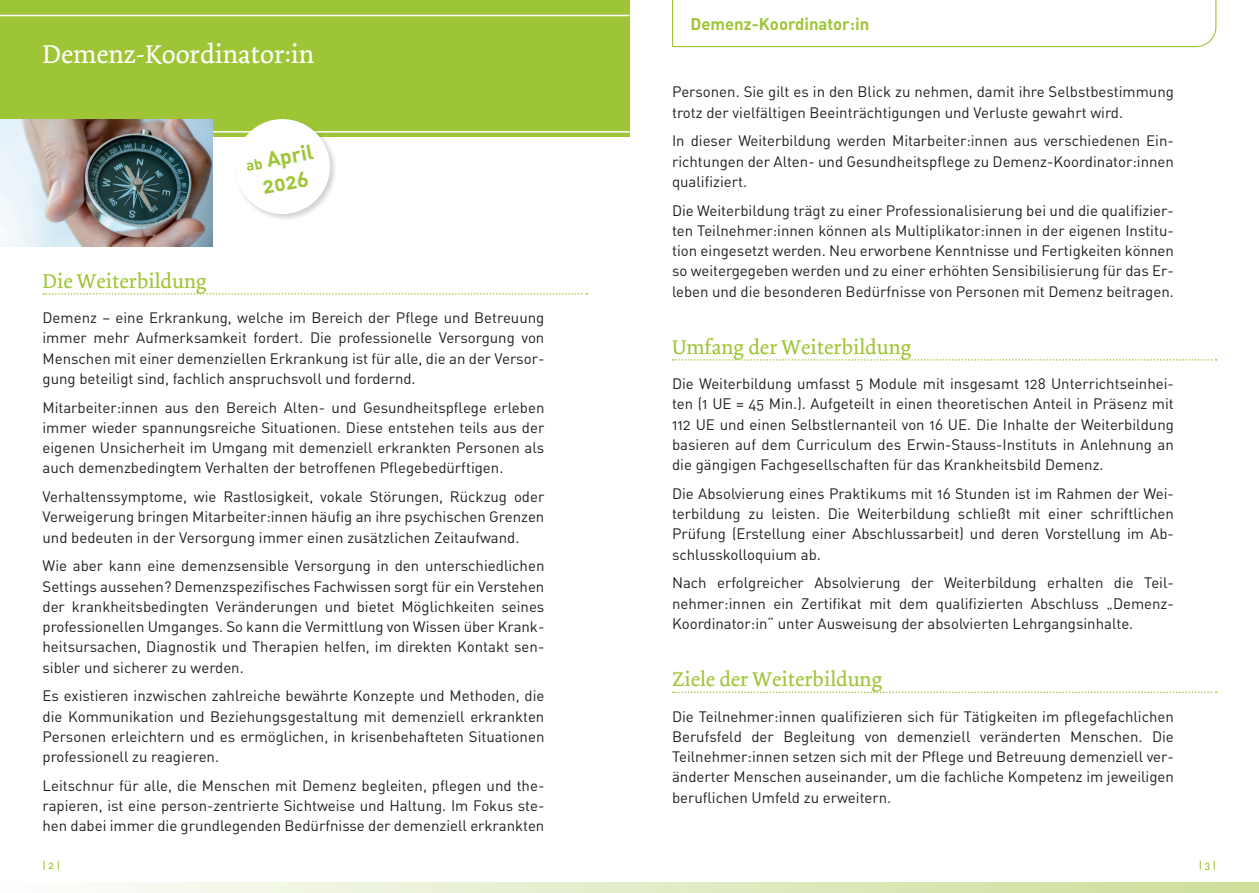
<style>
.page{position:relative;width:1259px;height:893px;background:#fff}
.page>*{position:absolute;margin:0;border:0;box-sizing:border-box;transform-origin:0 0}
.Auftakt_neue_Weiterb{font:27px "Dolly";color:#fff}
.Zwischenüberschrifte{font:21px "Dolly";color:#9ec536}
.Überschrift_Fließtex{font:21px "DIN Bold Alternate";color:#9ec536}
.Reiter-Beschriftung{font:16.65px "DIN Bold Alternate";color:#9ec536}
.Fließtext{font:15px/20.2px "DIN Regular Alternate";color:#231f20;text-align:justify}
.t1{font:10.5px "DIN Medium Alternate";color:#9ec536}
.s1{font-size:15px}
</style>
<div class="page">
<svg style="left:99px;top:882px;width:1160px;height:11px;background:#e1ecc5"></svg>
<svg style="left:43px;top:293px;width:544px;height:2px"></svg>
<div style="left:0;top:0;width:629px;height:136px;background:#9ec536"></div>
<hr style="left:0;top:15px;width:629px;height:1px;background:#fff">
<hr style="left:0;top:131px;width:629px;height:2px;background:#fff">
<img style="left:0;top:119px;width:213px;height:128px">
<svg style="left:672px;top:0;width:545px;height:48px"></svg>
<svg style="left:673px;top:359px;width:543px;height:2px"></svg>
<svg style="left:673px;top:692px;width:543px;height:1px"></svg>
<div style="left:233px;top:117px;width:104px;height:105px;background:#231f20;opacity:.2"></div>
<div style="left:235px;top:119px;width:95px;height:95px;background:#fff;border-radius:50%"></div>
<p class="Auftakt_neue_Weiterb" style="left:43px;top:38px;width:273px">Demenz-Koordinator:in</p>
<p class="Überschrift_Fließtex" style="left:243px;top:150px;width:70px;rotate:-10deg"><span class="s1">ab</span> April</p>
<p class="Überschrift_Fließtex" style="left:260px;top:173px;width:47px;rotate:-10deg">2026</p>
<p class="Zwischenüberschrifte" style="left:43px;top:269px;width:166px">Die Weiterbildung</p>
<p class="Fließtext" style="left:43px;top:307px;width:503px">Demenz – eine Erkrankung, welche im Bereich der Pflege und Betreuung immer mehr Aufmerksamkeit fordert. Die professionelle Versorgung von Menschen mit einer demenziellen Erkrankung ist für alle, die an der Versor&shy;gung beteiligt sind, fachlich anspruchsvoll und fordernd.</p>
<p class="Fließtext" style="left:43px;top:397px;width:503px">Mitarbeiter:innen aus den Bereich Alten- und Gesundheitspflege erleben immer wieder spannungsreiche Situationen. Diese entstehen teils aus der eigenen Unsicherheit im Umgang mit demenziell erkrankten Personen als auch demenzbedingtem Verhalten der betroffenen Pflegebedürftigen.</p>
<p class="Fließtext" style="left:43px;top:486px;width:503px">Verhaltenssymptome, wie Rastlosigkeit, vokale Störungen, Rückzug oder Verweigerung bringen Mitarbeiter:innen häufig an ihre psychischen Grenzen und bedeuten in der Versorgung immer einen zusätzlichen Zeitaufwand.</p>
<p class="Fließtext" style="left:43px;top:556px;width:503px">Wie aber kann eine demenzsensible Versorgung in den unterschiedlichen Settings aussehen? Demenzspezifisches Fachwissen sorgt für ein Verstehen der krankheitsbedingten Veränderungen und bietet Möglichkeiten seines professionellen Umganges. So kann die Vermittlung von Wissen über Krank&shy;heitsursachen, Diagnostik und Therapien helfen, im direkten Kontakt sen&shy;sibler und sicherer zu werden.</p>
<p class="Fließtext" style="left:43px;top:686px;width:503px">Es existieren inzwischen zahlreiche bewährte Konzepte und Methoden, die die Kommunikation und Beziehungsgestaltung mit demenziell erkrankten Personen erleichtern und es ermöglichen, in krisenbehafteten Situationen professionell zu reagieren.</p>
<p class="Fließtext" style="left:43px;top:775px;width:503px">Leitschnur für alle, die Menschen mit Demenz begleiten, pflegen und the&shy;rapieren, ist eine person-zentrierte Sichtweise und Haltung. Im Fokus ste&shy;hen dabei immer die grundlegenden Bedürfnisse der demenziell erkrankten</p>
<p class="Reiter-Beschriftung" style="left:690px;top:13px;width:180px">Demenz-Koordinator:in</p>
<p class="Fließtext" style="left:672px;top:81px;width:503px">Personen. Sie gilt es in den Blick zu nehmen, damit ihre Selbstbestimmung trotz der vielfältigen Beeinträchtigungen und Verluste gewahrt wird.</p>
<p class="Fließtext" style="left:672px;top:130px;width:503px">In dieser Weiterbildung werden Mitarbeiter:innen aus verschiedenen Ein&shy;richtungen der Alten- und Gesundheitspflege zu Demenz-Koordinator:innen qualifiziert.</p>
<p class="Fließtext" style="left:672px;top:200px;width:503px">Die Weiterbildung trägt zu einer Professionalisierung bei und die qualifizier&shy;ten Teilnehmer:innen können als Multiplikator:innen in der eigenen Institu&shy;tion eingesetzt werden. Neu erworbene Kenntnisse und Fertigkeiten können so weitergegeben werden und zu einer erhöhten Sensibilisierung für das Er&shy;leben und die besonderen Bedürfnisse von Personen mit Demenz beitragen.</p>
<p class="Zwischenüberschrifte" style="left:672px;top:335px;width:241px">Umfang der Weiterbildung</p>
<p class="Fließtext" style="left:672px;top:373px;width:503px">Die Weiterbildung umfasst 5 Module mit insgesamt 128 Unterrichtseinhei&shy;ten (1 UE = 45 Min.). Aufgeteilt in einen theoretischen Anteil in Präsenz mit 112 UE und einen Selbstlernanteil von 16 UE. Die Inhalte der Weiterbildung basieren auf dem Curriculum des Erwin-Stauss-Instituts in Anlehnung an die gängigen Fachgesellschaften für das Krankheitsbild Demenz.</p>
<p class="Fließtext" style="left:672px;top:483px;width:503px">Die Absolvierung eines Praktikums mit 16 Stunden ist im Rahmen der Wei&shy;terbildung zu leisten. Die Weiterbildung schließt mit einer schriftlichen Prüfung (Erstellung einer Abschlussarbeit) und deren Vorstellung im Ab&shy;schlusskolloquium ab.</p>
<p class="Fließtext" style="left:672px;top:573px;width:503px;text-align:left">Nach erfolgreicher Absolvierung der Weiterbildung erhalten die Teil&shy;nehmer:innen ein Zertifikat mit dem qualifizierten Abschluss „Demenz-<br>Koordinator:in“ unter Ausweisung der absolvierten Lehrgangsinhalte.</p>
<p class="Zwischenüberschrifte" style="left:672px;top:667px;width:212px">Ziele der Weiterbildung</p>
<p class="Fließtext" style="left:672px;top:706px;width:503px">Die Teilnehmer:innen qualifizieren sich für Tätigkeiten im pflegefachlichen Berufsfeld der Begleitung von demenziell veränderten Menschen. Die Teilnehmer:innen setzen sich mit der Pflege und Betreuung demenziell ver&shy;änderter Menschen auseinander, um die fachliche Kompetenz im jeweiligen beruflichen Umfeld zu erweitern.</p>
<p class="t1" style="left:43px;top:858px;width:19px">| 2 |</p>
<p class="t1" style="left:1198px;top:858px;width:19px">| 3 |</p>
</div>
